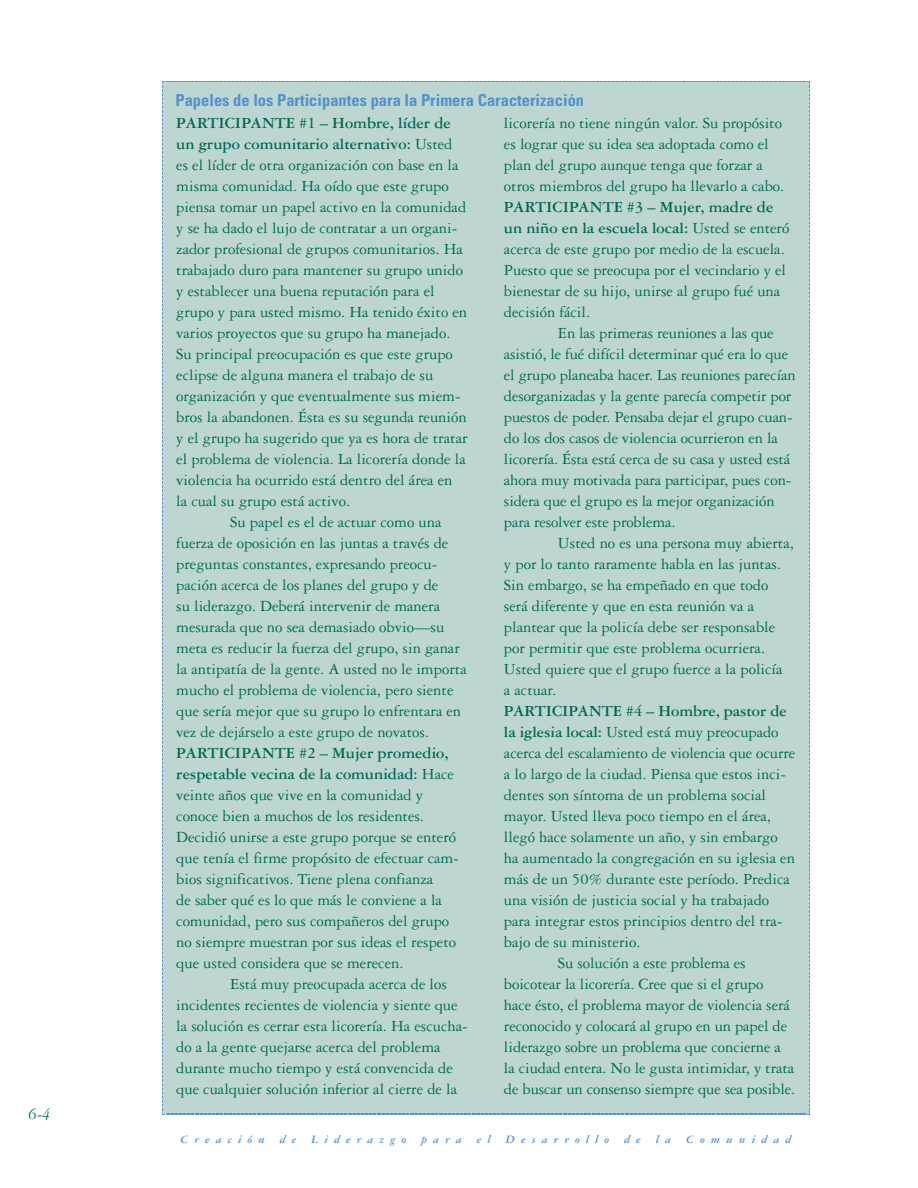
<style>
.page{position:relative;width:918px;height:1188px;background:#fff}
.page>*{position:absolute;margin:0;border:0;box-sizing:border-box;transform-origin:0 0}
.t1{font:16.5px/21px "Garamond Three";color:#006857}
.t2{font:700 16.5px "Garamond Three";color:#006857}
.t3{font:700 condensed 16.5px "Univers";color:#5191cd}
.t4{font:italic 16.5px "Garamond Three";color:#006857}
.t5{font:italic 700 12px "Garamond Three";letter-spacing:.5em;color:#5191cd}
.s1{font-weight:400}
.s2{font-weight:700}
</style>
<div class="page">
<div style="left:162px;top:81px;width:648px;height:1034px;background:#bed6d1"></div>
<img style="left:162px;top:84px;width:1px;height:1026px">
<p class="t4" style="left:28px;top:1108px;width:23px">6-4</p>
<p class="t3" style="left:176px;top:94px;width:410px">Papeles de los Participantes para la Primera Caracterización</p>
<p class="t2" style="left:176px;top:117px;width:276px">PARTICIPANTE #1 – Hombre, líder de</p>
<p class="t2" style="left:176px;top:138px;width:278px">un grupo comunitario alternativo: <span class="s1">Usted</span></p>
<p class="t1" style="left:176px;top:156px;width:284px">es el líder de otra organización con base en la</p>
<p class="t1" style="left:176px;top:177px;width:274px">misma comunidad. Ha oído que este grupo</p>
<p class="t1" style="left:176px;top:198px;width:292px">piensa tomar un papel activo en la comunidad</p>
<p class="t1" style="left:176px;top:219px;width:283px">y se ha dado el lujo de contratar a un organi-</p>
<p class="t1" style="left:176px;top:240px;width:288px">zador profesional de grupos comunitarios. Ha</p>
<p class="t1" style="left:176px;top:261px;width:288px">trabajado duro para mantener su grupo unido</p>
<p class="t1" style="left:176px;top:282px;width:260px">y establecer una buena reputación para el</p>
<p class="t1" style="left:176px;top:303px;width:292px">grupo y para usted mismo. Ha tenido éxito en</p>
<p class="t1" style="left:176px;top:324px;width:276px">varios proyectos que su grupo ha manejado.</p>
<p class="t1" style="left:176px;top:345px;width:278px">Su principal preocupación es que este grupo</p>
<p class="t1" style="left:176px;top:366px;width:259px">eclipse de alguna manera el trabajo de su</p>
<p class="t1" style="left:176px;top:387px;width:286px">organización y que eventualmente sus miem-</p>
<p class="t1" style="left:176px;top:408px;width:292px">bros la abandonen. Ésta es su segunda reunión</p>
<p class="t1" style="left:176px;top:429px;width:293px">y el grupo ha sugerido que ya es hora de tratar</p>
<p class="t1" style="left:176px;top:450px;width:291px">el problema de violencia. La licorería donde la</p>
<p class="t1" style="left:176px;top:471px;width:278px">violencia ha ocurrido está dentro del área en</p>
<p class="t1" style="left:176px;top:492px;width:176px">la cual su grupo está activo.</p>
<p class="t1" style="left:230px;top:513px;width:213px">Su papel es el de actuar como una</p>
<p class="t1" style="left:176px;top:534px;width:274px">fuerza de oposición en las juntas a través de</p>
<p class="t1" style="left:176px;top:555px;width:263px">preguntas constantes, expresando preocu-</p>
<p class="t1" style="left:176px;top:576px;width:264px">pación acerca de los planes del grupo y de</p>
<p class="t1" style="left:176px;top:597px;width:265px">su liderazgo. Deberá intervenir de manera</p>
<p class="t1" style="left:176px;top:618px;width:270px">mesurada que no sea demasiado obvio—su</p>
<p class="t1" style="left:176px;top:639px;width:285px">meta es reducir la fuerza del grupo, sin ganar</p>
<p class="t1" style="left:176px;top:660px;width:292px">la antipatía de la gente. A usted no le importa</p>
<p class="t1" style="left:176px;top:681px;width:279px">mucho el problema de violencia, pero siente</p>
<p class="t1" style="left:176px;top:702px;width:286px">que sería mejor que su grupo lo enfrentara en</p>
<p class="t1" style="left:176px;top:723px;width:254px">vez de dejárselo a este grupo de novatos.</p>
<p class="t1" style="left:176px;top:744px;width:284px"><span class="s2">PARTICIPANTE #2 – Mujer promedio, respetable vecina de la comunidad:</span> Hace veinte años que vive en la comunidad y conoce bien a muchos de los residentes.<br>Decidió unirse a este grupo porque se enteró que tenía el firme propósito de efectuar cam&shy;bios significativos. Tiene plena confianza<br>de saber qué es lo que más le conviene a la comunidad, pero sus compañeros del grupo no siempre muestran por sus ideas el respeto que usted considera que se merecen.</p>
<p class="t1" style="left:176px;top:975px;width:293px;text-indent:54px">Está muy preocupada acerca de los incidentes recientes de violencia y siente que la solución es cerrar esta licorería. Ha escucha&shy;do a la gente quejarse acerca del problema durante mucho tiempo y está convencida de que cualquier solución inferior al cierre de la</p>
<p class="t1" style="left:504px;top:114px;width:282px">licorería no tiene ningún valor. Su propósito es lograr que su idea sea adoptada como el plan del grupo aunque tenga que forzar a otros miembros del grupo ha llevarlo a cabo.</p>
<p class="t1" style="left:504px;top:198px;width:287px"><span class="s2">PARTICIPANTE #3 – Mujer, madre de un niño en la escuela local:</span> Usted se enteró acerca de este grupo por medio de la escuela.<br>Puesto que se preocupa por el vecindario y el bienestar de su hijo, unirse al grupo fué una decisión fácil.</p>
<p class="t1" style="left:504px;top:324px;width:293px;text-indent:54px">En las primeras reuniones a las que asistió, le fué difícil determinar qué era lo que el grupo planeaba hacer. Las reuniones parecían desorganizadas y la gente parecía competir por puestos de poder. Pensaba dejar el grupo cuan&shy;do los dos casos de violencia ocurrieron en la licorería. Ésta está cerca de su casa y usted está ahora muy motivada para participar, pues con&shy;sidera que el grupo es la mejor organización para resolver este problema.</p>
<p class="t1" style="left:504px;top:534px;width:291px;text-indent:54px">Usted no es una persona muy abierta, y por lo tanto raramente habla en las juntas.<br>Sin embargo, se ha empeñado en que todo será diferente y que en esta reunión va a plantear que la policía debe ser responsable por permitir que este problema ocurriera.<br>Usted quiere que el grupo fuerce a la policía<br>a actuar.</p>
<p class="t2" style="left:504px;top:705px;width:284px">PARTICIPANTE #4 – Hombre, pastor de</p>
<p class="t1" style="left:504px;top:723px;width:276px"><span class="s2">la iglesia local:</span> Usted está muy preocupado</p>
<p class="t1" style="left:504px;top:744px;width:293px">acerca del escalamiento de violencia que ocurre</p>
<p class="t1" style="left:504px;top:765px;width:283px">a lo largo de la ciudad. Piensa que estos inci-</p>
<p class="t1" style="left:504px;top:786px;width:264px">dentes son síntoma de un problema social</p>
<p class="t1" style="left:504px;top:807px;width:269px">mayor. Usted lleva poco tiempo en el área,</p>
<p class="t1" style="left:504px;top:828px;width:275px">llegó hace solamente un año, y sin embargo</p>
<p class="t1" style="left:504px;top:849px;width:292px">ha aumentado la congregación en su iglesia en</p>
<p class="t1" style="left:504px;top:870px;width:287px">más de un 50% durante este período. Predica</p>
<p class="t1" style="left:504px;top:891px;width:267px">una visión de justicia social y ha trabajado</p>
<p class="t1" style="left:504px;top:912px;width:280px">para integrar estos principios dentro del tra-</p>
<p class="t1" style="left:504px;top:933px;width:138px">bajo de su ministerio.</p>
<p class="t1" style="left:558px;top:954px;width:189px">Su solución a este problema es</p>
<p class="t1" style="left:504px;top:975px;width:261px">boicotear la licorería. Cree que si el grupo</p>
<p class="t1" style="left:504px;top:996px;width:287px">hace ésto, el problema mayor de violencia será</p>
<p class="t1" style="left:504px;top:1017px;width:285px">reconocido y colocará al grupo en un papel de</p>
<p class="t1" style="left:504px;top:1038px;width:278px">liderazgo sobre un problema que concierne a</p>
<p class="t1" style="left:504px;top:1059px;width:292px">la ciudad entera. No le gusta intimidar, y trata</p>
<p class="t1" style="left:504px;top:1080px;width:293px">de buscar un consenso siempre que sea posible.</p>
<p class="t5" style="left:180px;top:1135px;width:613px">Creación de Liderazgo para el Desarrollo de la Comunidad</p>
</div>
